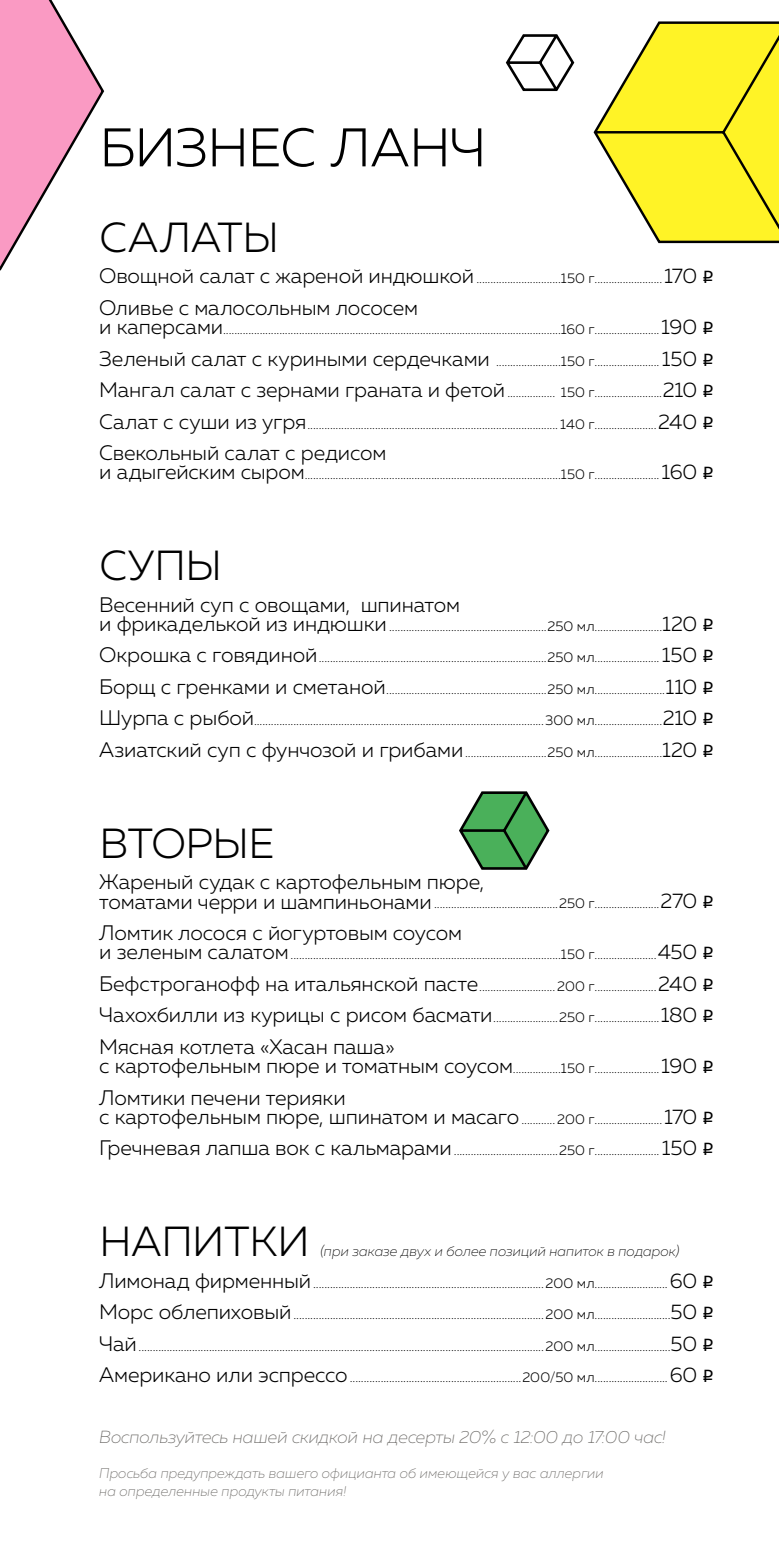
<style>
.page{position:relative;width:779px;height:1548px;background:#fff}
.page>*{position:absolute;margin:0;border:0;box-sizing:border-box;transform-origin:0 0}
.t1{font:300 54.25px "Muller";letter-spacing:-.015em;color:#000}
.t2{font:300 42px "Muller";color:#000}
.t3{font:300 21px "Muller";letter-spacing:-.005em;color:#000}
.t4{font:italic 200 17.5px "Muller";letter-spacing:-.01em;color:#6c6a67}
.t5{font:300 14px "Muller";letter-spacing:.005em;color:#000}
.t6{font:italic 200 14px/17.5px "Muller";letter-spacing:.005em;color:#6c6a67}
.t7{font:italic 200 14px "Muller";letter-spacing:.005em;color:#000}
.s1{font-size:21px}
.s2{font-family:"ALS Rubl";font-weight:400;font-size:17.5px}
</style>
<div class="page">
<svg style="left:459px;top:791px;width:91px;height:79px"></svg>
<svg style="left:593px;top:21px;width:186px;height:223px"></svg>
<svg style="left:505px;top:34px;width:70px;height:58px"></svg>
<svg style="left:0;top:0;width:105px;height:271px"></svg>
<h1 class="t1" style="left:99px;top:115px;width:388px">БИЗНЕС ЛАНЧ</h1>
<h2 class="t2" style="left:99px;top:212px;width:181px">САЛАТЫ</h2>
<p class="t5" style="left:99px;top:270px;width:616px"><span class="s1">Овощной салат с жареной индюшкой</span> ..............................150 г........................<span class="s1">170</span> <span class="s2">q</span></p>
<h3 class="t3" style="left:99px;top:295px;width:320px">Оливье с малосольным лососем</h3>
<p class="t5" style="left:99px;top:321px;width:616px"><span class="s1">и каперсами</span>........................................................................................................................160 г.......................<span class="s1">190</span> <span class="s2">q</span></p>
<p class="t5" style="left:99px;top:352px;width:616px"><span class="s1">Зеленый салат с куриными сердечками</span> .......................150 г....................... <span class="s1">150</span> <span class="s2">q</span></p>
<p class="t5" style="left:99px;top:384px;width:616px"><span class="s1">Мангал салат с зернами граната и фетой</span>................. 150 г........................<span class="s1">210</span> <span class="s2">q</span></p>
<p class="t5" style="left:99px;top:415px;width:616px"><span class="s1">Салат с суши из угря</span>......................................................................................... 140 г......................<span class="s1">240</span> <span class="s2">q</span></p>
<h3 class="t3" style="left:99px;top:440px;width:289px">Свекольный салат с редисом</h3>
<p class="t5" style="left:99px;top:466px;width:616px"><span class="s1">и адыгейским сыром</span>...........................................................................................150 г....................... <span class="s1">160</span> <span class="s2">q</span></p>
<h2 class="t2" style="left:99px;top:540px;width:124px">СУПЫ</h2>
<h3 class="t3" style="left:99px;top:592px;width:362px">Весенний суп с овощами, шпинатом</h3>
<p class="t5" style="left:99px;top:618px;width:616px"><span class="s1">и фрикаделькой из индюшки</span> ........................................................250 мл........................<span class="s1">120</span> <span class="s2">q</span></p>
<p class="t5" style="left:99px;top:649px;width:616px"><span class="s1">Окрошка с говядиной</span>.................................................................................250 мл....................... <span class="s1">150</span> <span class="s2">q</span></p>
<p class="t5" style="left:99px;top:681px;width:616px"><span class="s1">Борщ c гренками и сметаной</span>.........................................................250 мл.........................<span class="s1">110</span> <span class="s2">q</span></p>
<p class="t5" style="left:99px;top:712px;width:616px"><span class="s1">Шурпа с рыбой</span>.......................................................................................................300 мл........................<span class="s1">210</span> <span class="s2">q</span></p>
<p class="t5" style="left:99px;top:744px;width:616px"><span class="s1">Азиатский суп с фунчозой и грибами</span>.............................250 мл........................<span class="s1">120</span> <span class="s2">q</span></p>
<h2 class="t2" style="left:99px;top:818px;width:176px">ВТОРЫЕ</h2>
<h3 class="t3" style="left:99px;top:869px;width:387px">Жареный судак с картофельным пюре,</h3>
<p class="t5" style="left:99px;top:895px;width:616px"><span class="s1">томатами черри и шампиньонами</span> ............................................250 г.......................<span class="s1">270</span> <span class="s2">q</span></p>
<h3 class="t3" style="left:99px;top:920px;width:364px">Ломтик лосося с йогуртовым соусом</h3>
<p class="t5" style="left:99px;top:946px;width:616px"><span class="s1">и зеленым салатом</span>................................................................................................150 г......................<span class="s1">450</span> <span class="s2">q</span></p>
<p class="t5" style="left:99px;top:977px;width:616px"><span class="s1">Бефстроганофф на итальянской пасте</span>...........................200 г......................<span class="s1">240</span> <span class="s2">q</span></p>
<p class="t5" style="left:99px;top:1009px;width:616px"><span class="s1">Чахохбилли из курицы с рисом басмати</span>.......................250 г.......................<span class="s1">180</span> <span class="s2">q</span></p>
<h3 class="t3" style="left:99px;top:1034px;width:297px">Мясная котлета «Хасан паша»</h3>
<p class="t5" style="left:99px;top:1060px;width:616px"><span class="s1">с картофельным пюре и томатным соусом</span>.................150 г.......................<span class="s1">190</span> <span class="s2">q</span></p>
<h3 class="t3" style="left:99px;top:1084px;width:248px">Ломтики печени терияки</h3>
<p class="t5" style="left:99px;top:1110px;width:616px"><span class="s1">с картофельным пюре, шпинатом и масаго</span> ............200 г........................<span class="s1">170</span> <span class="s2">q</span></p>
<p class="t5" style="left:99px;top:1142px;width:616px"><span class="s1">Гречневая лапша вок с кальмарами</span> .....................................250 г....................... <span class="s1">150</span> <span class="s2">q</span></p>
<h2 class="t2" style="left:99px;top:1216px;width:212px">НАПИТКИ</h2>
<p class="t7" style="left:320px;top:1243px;width:360px">(при заказе двух и более позиций напиток в подарок)</p>
<p class="t5" style="left:99px;top:1274px;width:616px"><span class="s1">Лимонад фирменный</span>..................................................................................200 мл..........................<span class="s1">60</span> <span class="s2">q</span></p>
<p class="t5" style="left:99px;top:1306px;width:616px"><span class="s1">Морс облепиховый</span>.........................................................................................200 мл...........................<span class="s1">50</span> <span class="s2">q</span></p>
<p class="t5" style="left:99px;top:1337px;width:616px"><span class="s1">Чай</span>................................................................................................................................................200 мл...........................<span class="s1">50</span> <span class="s2">q</span></p>
<p class="t5" style="left:99px;top:1369px;width:616px"><span class="s1">Американо или эспрессо</span>.............................................................200/50 мл..........................<span class="s1">60</span> <span class="s2">q</span></p>
<p class="t4" style="left:99px;top:1427px;width:568px">Воспользуйтесь нашей скидкой на десерты 20% с 12:00 до 17:00 час!</p>
<p class="t6" style="left:99px;top:1464px;width:506px">Просьба предупреждать вашего официанта об имеющейся у вас аллергии на определенные продукты питания!</p>
</div>
